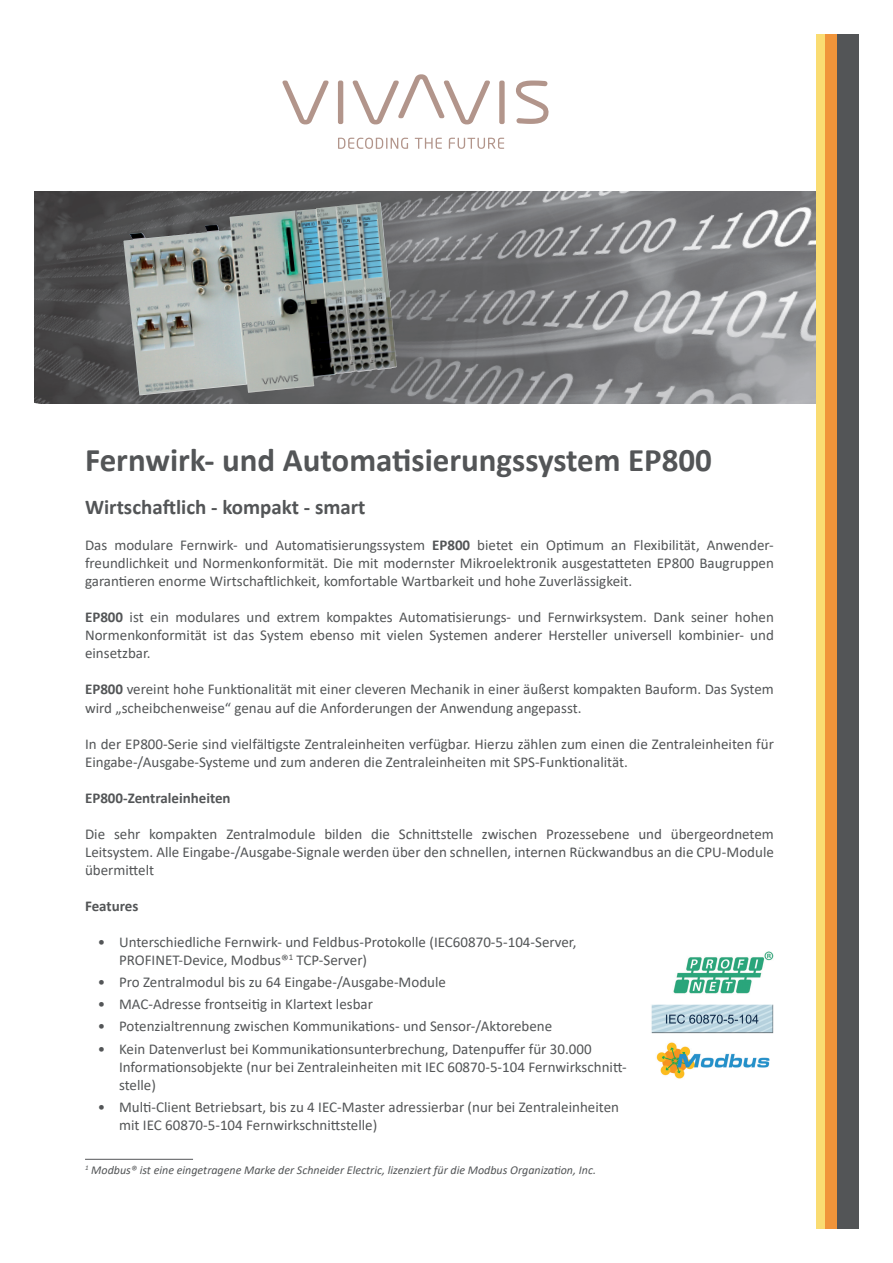
<style>
.page{position:relative;width:893px;height:1263px;background:#fff}
.page>*{position:absolute;margin:0;border:0;box-sizing:border-box;transform-origin:0 0}
.Überschrift_Titel{font:700 33px "Calibri";color:#535557}
.Überschrift{font:700 21px "Calibri";color:#535557}
.Fließtext{font:15px/18px "Calibri";color:#535557}
.Unterüberschrift{font:700 15px "Calibri";color:#535557}
.Fließtext_Fett{font:700 15px "Calibri";color:#535557}
.Fußnote{font:italic 12px "Calibri";color:#535557}
.s1{font-weight:700}
</style>
<div class="page">
<img style="left:34px;top:191px;width:782px;height:212px">
<hr style="left:85px;top:1159px;width:108px;height:1px;background:#535557">
<div style="left:816px;top:34px;width:9px;height:1195px;background:#fadc72"></div>
<div style="left:825px;top:34px;width:13px;height:1195px;background:#f0943a"></div>
<div style="left:838px;top:34px;width:21px;height:1195px;background:#535557"></div>
<svg style="left:282px;top:81px;width:47px;height:43px"></svg>
<div style="left:338px;top:81px;width:5px;height:43px;background:#b2958b;border-radius:2px"></div>
<svg style="left:353px;top:74px;width:137px;height:50px"></svg>
<div style="left:499px;top:81px;width:6px;height:43px;background:#b2958b;border-radius:2px"></div>
<svg style="left:516px;top:81px;width:33px;height:43px"></svg>
<svg style="left:338px;top:138px;width:70px;height:11px"></svg>
<svg style="left:415px;top:138px;width:27px;height:11px"></svg>
<svg style="left:449px;top:138px;width:55px;height:11px"></svg>
<img style="left:651px;top:951px;width:123px;height:128px">
<img style="left:123px;top:202px;width:274px;height:194px">
<p class="Überschrift_Titel" style="left:85px;top:437px;width:628px">Fernwirk- und Automatisierungssystem EP800</p>
<p class="Überschrift" style="left:85px;top:493px;width:282px">Wirtschaftlich - kompakt - smart</p>
<p class="Fließtext" style="left:85px;top:536px;width:690px;text-align:justify">Das modulare Fernwirk- und Automatisierungssystem <span class="s1">EP800</span> bietet ein Optimum an Flexibilität, Anwender&shy;freundlichkeit und Normenkonformität. Die mit modernster Mikroelektronik ausgestatteten EP800 Baugruppen garantieren enorme Wirtschaftlichkeit, komfortable Wartbarkeit und hohe Zuverlässigkeit.</p>
<p class="Fließtext" style="left:85px;top:608px;width:690px;text-align:justify"><span class="s1">EP800</span> ist ein modulares und extrem kompaktes Automatisierungs- und Fernwirksystem. Dank seiner hohen Normenkonformität ist das System ebenso mit vielen Systemen anderer Hersteller universell kombinier- und einsetzbar.</p>
<p class="Fließtext" style="left:85px;top:680px;width:690px"><span class="s1">EP800</span> vereint hohe Funktionalität mit einer cleveren Mechanik in einer äußerst kompakten Bauform. Das System wird „scheibchenweise“ genau auf die Anforderungen der Anwendung angepasst.</p>
<p class="Fließtext" style="left:85px;top:734px;width:690px">In der EP800-Serie sind vielfältigste Zentraleinheiten verfügbar. Hierzu zählen zum einen die Zentraleinheiten für<br>Eingabe-/Ausgabe-Systeme und zum anderen die Zentraleinheiten mit SPS-Funktionalität.</p>
<p class="Unterüberschrift" style="left:85px;top:787px;width:147px">EP800-Zentraleinheiten</p>
<p class="Fließtext" style="left:85px;top:824px;width:690px;text-align:justify">Die sehr kompakten Zentralmodule bilden die Schnittstelle zwischen Prozessebene und übergeordnetem Leitsystem. Alle Eingabe-/Ausgabe-Signale werden über den schnellen, internen Rückwandbus an die CPU-Module übermittelt</p>
<p class="Fließtext_Fett" style="left:85px;top:895px;width:55px">Features</p>
<p class="Fließtext" style="left:119px;top:932px;width:459px;text-indent:-21px">• Unterschiedliche Fernwirk- und Feldbus-Protokolle (IEC60870-5-104-Server,<br>PROFINET-Device, Modbus®<sup>1</sup> TCP-Server)</p>
<p class="Fließtext" style="left:98px;top:972px;width:350px">• Pro Zentralmodul bis zu 64 Eingabe-/Ausgabe-Module</p>
<p class="Fließtext" style="left:98px;top:995px;width:277px">• MAC-Adresse frontseitig in Klartext lesbar</p>
<p class="Fließtext" style="left:98px;top:1017px;width:456px">• Potenzialtrennung zwischen Kommunikations- und Sensor-/Aktorebene</p>
<p class="Fließtext" style="left:119px;top:1039px;width:509px;text-indent:-21px">• Kein Datenverlust bei Kommunikationsunterbrechung, Datenpuffer für 30.000<br>Informationsobjekte (nur bei Zentraleinheiten mit IEC 60870-5-104 Fernwirkschnitt&shy;stelle)</p>
<p class="Fließtext" style="left:119px;top:1097px;width:502px;text-indent:-21px">• Multi-Client Betriebsart, bis zu 4 IEC-Master adressierbar (nur bei Zentraleinheiten mit IEC 60870-5-104 Fernwirkschnittstelle)</p>
<p class="Fußnote" style="left:85px;top:1161px;width:512px"><sup>1</sup> Modbus® ist eine eingetragene Marke der Schneider Electric, lizenziert für die Modbus Organization, Inc.</p>
</div>
